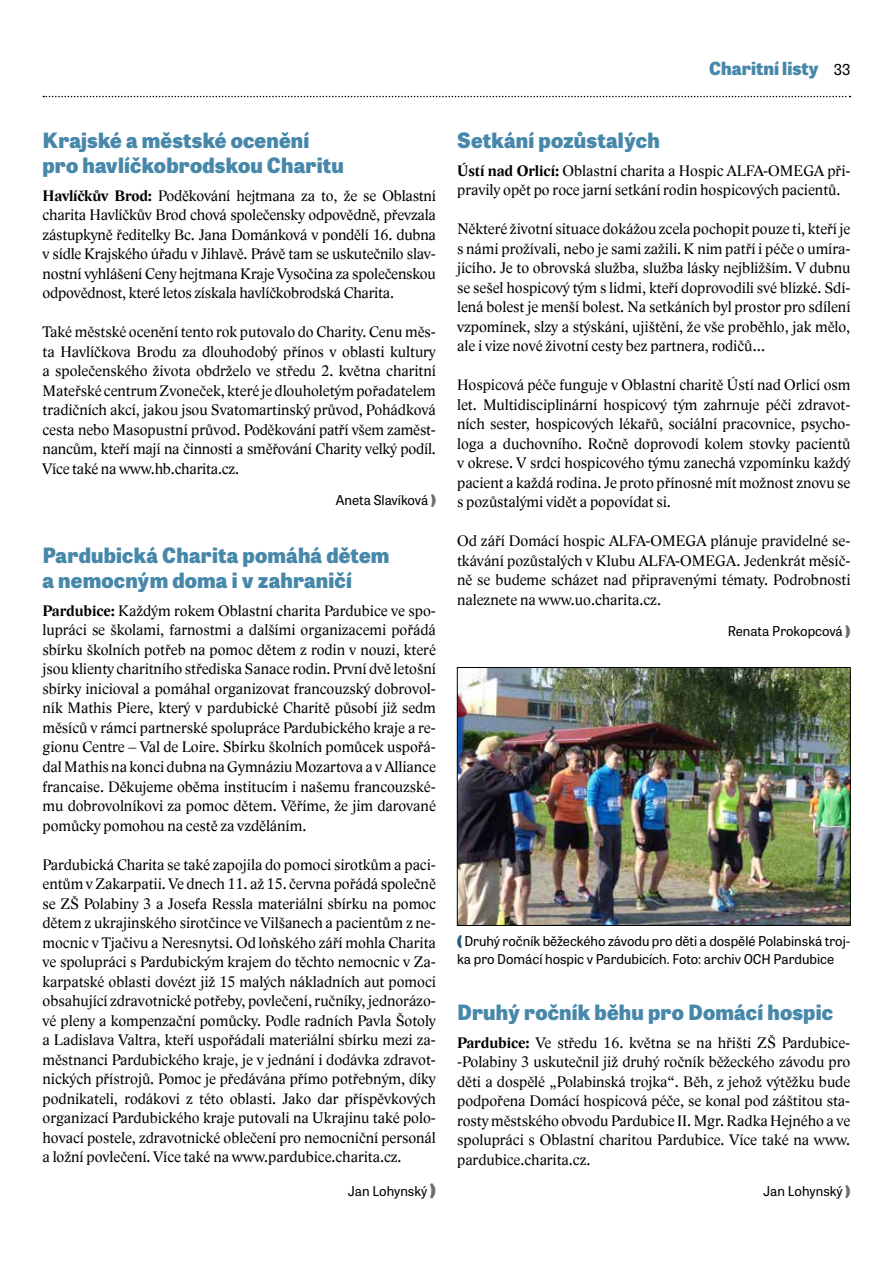
<style>
.page{position:relative;width:893px;height:1263px;background:#fff}
.page>*{position:absolute;margin:0;border:0;box-sizing:border-box;transform-origin:0 0}
.t1{font:800 21px/25.2px "Tablet Gothic";letter-spacing:.01em;color:#4788aa}
.t2{font:800 18px "Tablet Gothic";color:#4788aa}
.t3{font:15.75px/19.5px "Lido STFCE";color:#000;text-align:justify}
.t4{font:13.5px/18px "Tablet Gothic";color:#000}
.s1{font-weight:400;font-size:15px;color:#000}
.s2{font-weight:700}
.s3{font-weight:800;color:#6d6e71}
.s4{font-weight:800;font-size:15.75px;color:#6d6e71}
.s5{font-weight:800;color:#215b7d}
</style>
<div class="page">
<svg style="left:43px;top:96px;width:807px;height:1px"></svg>
<img style="left:459px;top:669px;width:389px;height:255px">
<div style="left:457px;top:667px;width:393px;height:259px;border:1px solid #000"></div>
<p class="t2" style="left:709px;top:55px;width:143px">Charitní listy <span class="s1">33</span></p>
<h1 class="t1" style="left:43px;top:126px;width:303px">Krajské a městské ocenění pro havlíčkobrodskou Charitu</h1>
<p class="t3" style="left:43px;top:186px;width:395px"><span class="s2">Havlíčkův Brod:</span> Poděkování hejtmana za to, že se Oblastní charita Havlíčkův Brod chová společensky odpovědně, převzala zástupkyně ředitelky Bc. Jana Dománková v pondělí 16. dubna v sídle Krajského úřadu v Jihlavě. Právě tam se uskutečnilo slav&shy;nostní vyhlášení Ceny hejtmana Kraje Vysočina za společenskou odpovědnost, které letos získala havlíčkobrodská Charita.</p>
<p class="t3" style="left:43px;top:322px;width:395px">Také městské ocenění tento rok putovalo do Charity. Cenu měs&shy;ta Havlíčkova Brodu za dlouhodobý přínos v oblasti kultury a společenského života obdrželo ve středu 2. května charitní Mateřské centrum Zvoneček, které je dlouholetým pořadatelem tradičních akcí, jakou jsou Svatomartinský průvod, Pohádková cesta nebo Masopustní průvod. Poděkování patří všem zaměst&shy;nancům, kteří mají na činnosti a směřování Charity velký podíl.<br>Více také na www.hb.charita.cz.</p>
<p class="t4" style="left:336px;top:491px;width:101px">Aneta Slavíková <span class="s3">)</span></p>
<h1 class="t1" style="left:43px;top:541px;width:348px">Pardubická Charita pomáhá dětem a nemocným doma i v zahraničí</h1>
<p class="t3" style="left:43px;top:601px;width:395px"><span class="s2">Pardubice:</span> Každým rokem Oblastní charita Pardubice ve spo&shy;lupráci se školami, farnostmi a dalšími organizacemi pořádá sbírku školních potřeb na pomoc dětem z rodin v nouzi, které jsou klienty charitního střediska Sanace rodin. První dvě letošní sbírky inicioval a pomáhal organizovat francouzský dobrovol&shy;ník Mathis Piere, který v pardubické Charitě působí již sedm měsíců v rámci partnerské spolupráce Pardubického kraje a re&shy;gionu Centre – Val de Loire. Sbírku školních pomůcek uspořá&shy;dal Mathis na konci dubna na Gymnáziu Mozartova a vAlliance francaise. Děkujeme oběma institucím i našemu francouzské&shy;mu dobrovolníkovi za pomoc dětem. Věříme, že jim darované pomůcky pomohou na cestě za vzděláním.</p>
<p class="t3" style="left:43px;top:855px;width:395px">Pardubická Charita se také zapojila do pomoci sirotkům a paci&shy;entům v Zakarpatii. Ve dnech 11. až 15. června pořádá společně se ZŠ Polabiny 3 a Josefa Ressla materiální sbírku na pomoc dětem z ukrajinského sirotčince ve Vilšanech a pacientům z ne&shy;mocnic v Tjačivu a Neresnytsi. Od loňského září mohla Charita ve spolupráci s Pardubickým krajem do těchto nemocnic v Za&shy;karpatské oblasti dovézt již 15 malých nákladních aut pomoci obsahující zdravotnické potřeby, povlečení, ručníky, jednorázo&shy;vé pleny a kompenzační pomůcky. Podle radních Pavla Šotoly a Ladislava Valtra, kteří uspořádali materiální sbírku mezi za&shy;městnanci Pardubického kraje, je v jednání i dodávka zdravot&shy;nických přístrojů. Pomoc je předávána přímo potřebným, díky podnikateli, rodákovi z této oblasti. Jako dar příspěvkových organizací Pardubického kraje putovali na Ukrajinu také polo&shy;hovací postele, zdravotnické oblečení pro nemocniční personál a ložní povlečení. Více také na www.pardubice.charita.cz.</p>
<p class="t4" style="left:348px;top:1182px;width:90px">Jan Lohynský <span class="s4">)</span></p>
<h1 class="t1" style="left:457px;top:126px;width:204px">Setkání pozůstalých</h1>
<p class="t3" style="left:457px;top:161px;width:395px"><span class="s2">Ústí nad Orlicí:</span> Oblastní charita a Hospic ALFA-OMEGA při&shy;pravily opět po roce jarní setkání rodin hospicových pacientů.</p>
<p class="t3" style="left:457px;top:219px;width:395px">Některé životní situace dokážou zcela pochopit pouze ti, kteří je s námi prožívali, nebo je sami zažili. K nim patří i péče o umíra&shy;jícího. Je to obrovská služba, služba lásky nejbližším. V dubnu se sešel hospicový tým s lidmi, kteří doprovodili své blízké. Sdí&shy;lená bolest je menší bolest. Na setkáních byl prostor pro sdílení vzpomínek, slzy a stýskání, ujištění, že vše proběhlo, jak mělo, ale i vize nové životní cesty bez partnera, rodičů…</p>
<p class="t3" style="left:457px;top:375px;width:395px">Hospicová péče funguje v Oblastní charitě Ústí nad Orlicí osm let. Multidisciplinární hospicový tým zahrnuje péči zdravot&shy;ních sester, hospicových lékařů, sociální pracovnice, psycho&shy;loga a duchovního. Ročně doprovodí kolem stovky pacientů v okrese. V srdci hospicového týmu zanechá vzpomínku každý pacient a každá rodina. Je proto přínosné mít možnost znovu se s pozůstalými vidět a popovídat si.</p>
<p class="t3" style="left:457px;top:531px;width:395px">Od září Domácí hospic ALFA-OMEGA plánuje pravidelné se&shy;tkávání pozůstalých v Klubu ALFA-OMEGA. Jedenkrát měsíč&shy;ně se budeme scházet nad připravenými tématy. Podrobnosti naleznete na www.uo.charita.cz.</p>
<p class="t4" style="left:728px;top:622px;width:124px">Renata Prokopcová <span class="s3">)</span></p>
<p class="t4" style="left:457px;top:932px;width:395px"><span class="s5">(</span> Druhý ročník běžeckého závodu pro děti a dospělé Polabinská troj&shy;ka pro Domácí hospic v Pardubicích. Foto: archiv OCH Pardubice</p>
<h1 class="t1" style="left:457px;top:999px;width:377px">Druhý ročník běhu pro Domácí hospic</h1>
<p class="t3" style="left:457px;top:1033px;width:395px"><span class="s2">Pardubice:</span> Ve středu 16. května se na hřišti ZŠ Pardubice--Polabiny 3 uskutečnil již druhý ročník běžeckého závodu pro děti a dospělé „Polabinská trojka“. Běh, z jehož výtěžku bude podpořena Domácí hospicová péče, se konal pod záštitou sta&shy;rosty městského obvodu Pardubice II. Mgr. Radka Hejného a ve spolupráci s Oblastní charitou Pardubice. Více také na www. pardubice.charita.cz.</p>
<p class="t4" style="left:763px;top:1182px;width:89px">Jan Lohynský <span class="s3">)</span></p>
</div>
